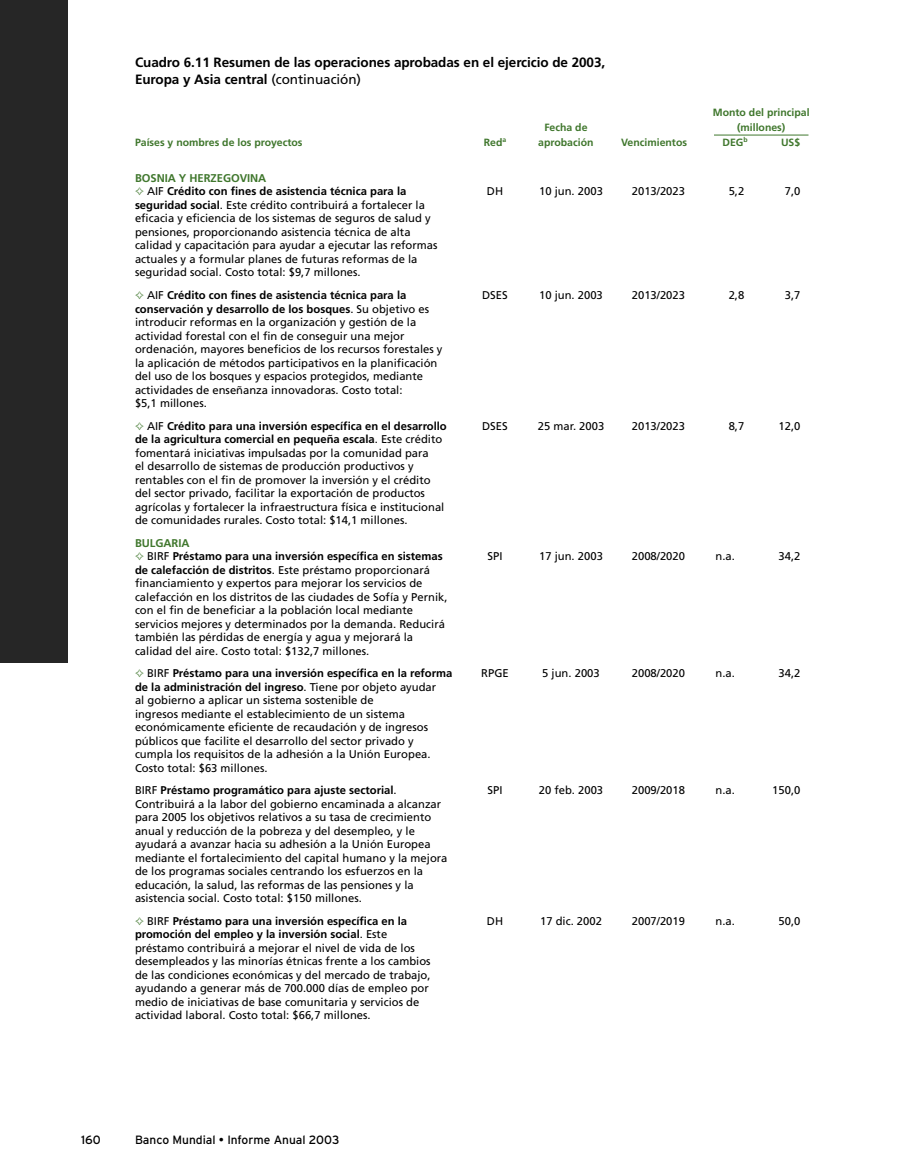
<style>
.page{position:relative;width:918px;height:1175px;background:#fff}
.page>*{position:absolute;margin:0;border:0;box-sizing:border-box;transform-origin:0 0}
.t1{font:700 13.5px/16.5px "Frutiger";letter-spacing:-.005em;color:#000}
.t2{font:12px "Interstate";color:#000}
.t3{font:11.25px/13.5px "Frutiger";color:#000}
.t4{font:700 11.25px/13.5px "Frutiger";color:#000}
.t5{font:700 10.5px "Frutiger";color:#40772d}
.s1{font-weight:400}
.s2{color:#40772d}
.s3{font-weight:700}
</style>
<div class="page">
<hr style="left:714px;top:135px;width:94px;height:1px;background:#40772d">
<div style="left:0;top:0;width:68px;height:662px;background:#262626"></div>
<p class="t1" style="left:135px;top:55px;width:472px">Cuadro 6.11 Resumen de las operaciones aprobadas en el ejercicio de 2003,<br>Europa y Asia central <span class="s1">(continuación)</span></p>
<p class="t5" style="left:713px;top:108px;width:98px">Monto del principal</p>
<p class="t5" style="left:544px;top:123px;width:45px">Fecha de</p>
<p class="t5" style="left:737px;top:123px;width:50px">(millones)</p>
<p class="t5" style="left:135px;top:138px;width:169px">Países y nombres de los proyectos</p>
<p class="t5" style="left:484px;top:138px;width:24px">Red<sup>a</sup></p>
<p class="t5" style="left:538px;top:138px;width:57px">aprobación</p>
<p class="t5" style="left:621px;top:138px;width:67px">Vencimientos</p>
<p class="t5" style="left:722px;top:138px;width:27px">DEG<sup>b</sup></p>
<p class="t5" style="left:781px;top:138px;width:21px">US$</p>
<p class="t4" style="left:135px;top:172px;width:273px"><span class="s2">BOSNIA Y HERZEGOVINA<br>✧</span> <span class="s1">AIF</span> Crédito con fines de asistencia técnica para la</p>
<p class="t3" style="left:487px;top:186px;width:18px">DH</p>
<p class="t3" style="left:539px;top:186px;width:65px">10 jun. 2003</p>
<p class="t3" style="left:632px;top:186px;width:55px">2013/2023</p>
<p class="t3" style="left:729px;top:186px;width:17px">5,2</p>
<p class="t3" style="left:785px;top:186px;width:17px">7,0</p>
<p class="t3" style="left:135px;top:199px;width:304px"><span class="s3">seguridad social</span>. Este crédito contribuirá a fortalecer la eficacia y eficiencia de los sistemas de seguros de salud y pensiones, proporcionando asistencia técnica de alta calidad y capacitación para ayudar a ejecutar las reformas actuales y a formular planes de futuras reformas de la seguridad social. Costo total: $9,7 millones.</p>
<p class="t4" style="left:135px;top:289px;width:273px"><span class="s2">✧</span> <span class="s1">AIF</span> Crédito con fines de asistencia técnica para la</p>
<p class="t3" style="left:482px;top:289px;width:27px">DSES</p>
<p class="t3" style="left:539px;top:289px;width:65px">10 jun. 2003</p>
<p class="t3" style="left:632px;top:289px;width:55px">2013/2023</p>
<p class="t3" style="left:729px;top:289px;width:17px">2,8</p>
<p class="t3" style="left:785px;top:289px;width:17px">3,7</p>
<p class="t3" style="left:135px;top:303px;width:309px"><span class="s3">conservación y desarrollo de los bosques</span>. Su objetivo es introducir reformas en la organización y gestión de la actividad forestal con el fin de conseguir una mejor ordenación, mayores beneficios de los recursos forestales y la aplicación de métodos participativos en la planificación del uso de los bosques y espacios protegidos, mediante actividades de enseñanza innovadoras. Costo total:<br>$5,1 millones.</p>
<p class="t4" style="left:135px;top:420px;width:313px"><span class="s2">✧</span> <span class="s1">AIF</span> Crédito para una inversión específica en el desarrollo</p>
<p class="t3" style="left:482px;top:420px;width:27px">DSES</p>
<p class="t3" style="left:538px;top:420px;width:68px">25 mar. 2003</p>
<p class="t3" style="left:632px;top:420px;width:55px">2013/2023</p>
<p class="t3" style="left:729px;top:420px;width:17px">8,7</p>
<p class="t3" style="left:779px;top:420px;width:23px">12,0</p>
<p class="t3" style="left:135px;top:433px;width:311px"><span class="s3">de la agricultura comercial en pequeña escala</span>. Este crédito fomentará iniciativas impulsadas por la comunidad para<br>el desarrollo de sistemas de producción productivos y rentables con el fin de promover la inversión y el crédito del sector privado, facilitar la exportación de productos agrícolas y fortalecer la infraestructura física e institucional de comunidades rurales. Costo total: $14,1 millones.</p>
<p class="t4" style="left:135px;top:537px;width:309px"><span class="s2">BULGARIA<br>✧</span> <span class="s1">BIRF</span> Préstamo para una inversión específica en sistemas</p>
<p class="t3" style="left:487px;top:550px;width:17px">SPI</p>
<p class="t3" style="left:539px;top:550px;width:65px">17 jun. 2003</p>
<p class="t3" style="left:632px;top:550px;width:55px">2008/2020</p>
<p class="t3" style="left:716px;top:550px;width:21px">n.a.</p>
<p class="t3" style="left:779px;top:550px;width:23px">34,2</p>
<p class="t3" style="left:135px;top:564px;width:314px"><span class="s3">de calefacción de distritos</span>. Este préstamo proporcionará financiamiento y expertos para mejorar los servicios de calefacción en los distritos de las ciudades de Sofía y Pernik, con el fin de beneficiar a la población local mediante servicios mejores y determinados por la demanda. Reducirá también las pérdidas de energía y agua y mejorará la calidad del aire. Costo total: $132,7 millones.</p>
<p class="t4" style="left:135px;top:667px;width:319px"><span class="s2">✧</span> <span class="s1">BIRF</span> Préstamo para una inversión específica en la reforma</p>
<p class="t3" style="left:481px;top:667px;width:29px">RPGE</p>
<p class="t3" style="left:542px;top:667px;width:59px">5 jun. 2003</p>
<p class="t3" style="left:632px;top:667px;width:55px">2008/2020</p>
<p class="t3" style="left:716px;top:667px;width:21px">n.a.</p>
<p class="t3" style="left:779px;top:667px;width:23px">34,2</p>
<p class="t3" style="left:135px;top:681px;width:303px"><span class="s3">de la administración del ingreso</span>. Tiene por objeto ayudar al gobierno a aplicar un sistema sostenible de<br>ingresos mediante el establecimiento de un sistema económicamente eficiente de recaudación y de ingresos públicos que facilite el desarrollo del sector privado y cumpla los requisitos de la adhesión a la Unión Europea.<br>Costo total: $63 millones.</p>
<p class="t4" style="left:135px;top:784px;width:263px"><span class="s1">BIRF</span> Préstamo programático para ajuste sectorial<span class="s1">.</span></p>
<p class="t3" style="left:488px;top:784px;width:17px">SPI</p>
<p class="t3" style="left:539px;top:784px;width:66px">20 feb. 2003</p>
<p class="t3" style="left:632px;top:784px;width:55px">2009/2018</p>
<p class="t3" style="left:716px;top:784px;width:21px">n.a.</p>
<p class="t3" style="left:772px;top:784px;width:30px">150,0</p>
<p class="t3" style="left:135px;top:798px;width:314px">Contribuirá a la labor del gobierno encaminada a alcanzar para 2005 los objetivos relativos a su tasa de crecimiento anual y reducción de la pobreza y del desempleo, y le ayudará a avanzar hacia su adhesión a la Unión Europea mediante el fortalecimiento del capital humano y la mejora de los programas sociales centrando los esfuerzos en la educación, la salud, las reformas de las pensiones y la asistencia social. Costo total: $150 millones.</p>
<p class="t4" style="left:135px;top:915px;width:274px"><span class="s2">✧</span> <span class="s1">BIRF</span> Préstamo para una inversión específica en la</p>
<p class="t3" style="left:487px;top:915px;width:18px">DH</p>
<p class="t3" style="left:540px;top:915px;width:63px">17 dic. 2002</p>
<p class="t3" style="left:632px;top:915px;width:55px">2007/2019</p>
<p class="t3" style="left:716px;top:915px;width:21px">n.a.</p>
<p class="t3" style="left:779px;top:915px;width:23px">50,0</p>
<p class="t3" style="left:135px;top:928px;width:297px"><span class="s3">promoción del empleo y la inversión social</span>. Este préstamo contribuirá a mejorar el nivel de vida de los desempleados y las minorías étnicas frente a los cambios de las condiciones económicas y del mercado de trabajo, ayudando a generar más de 700.000 días de empleo por medio de iniciativas de base comunitaria y servicios de actividad laboral. Costo total: $66,7 millones.</p>
<p class="t2" style="left:81px;top:1136px;width:21px">160</p>
<p class="t2" style="left:135px;top:1136px;width:206px">Banco Mundial • Informe Anual 2003</p>
</div>
